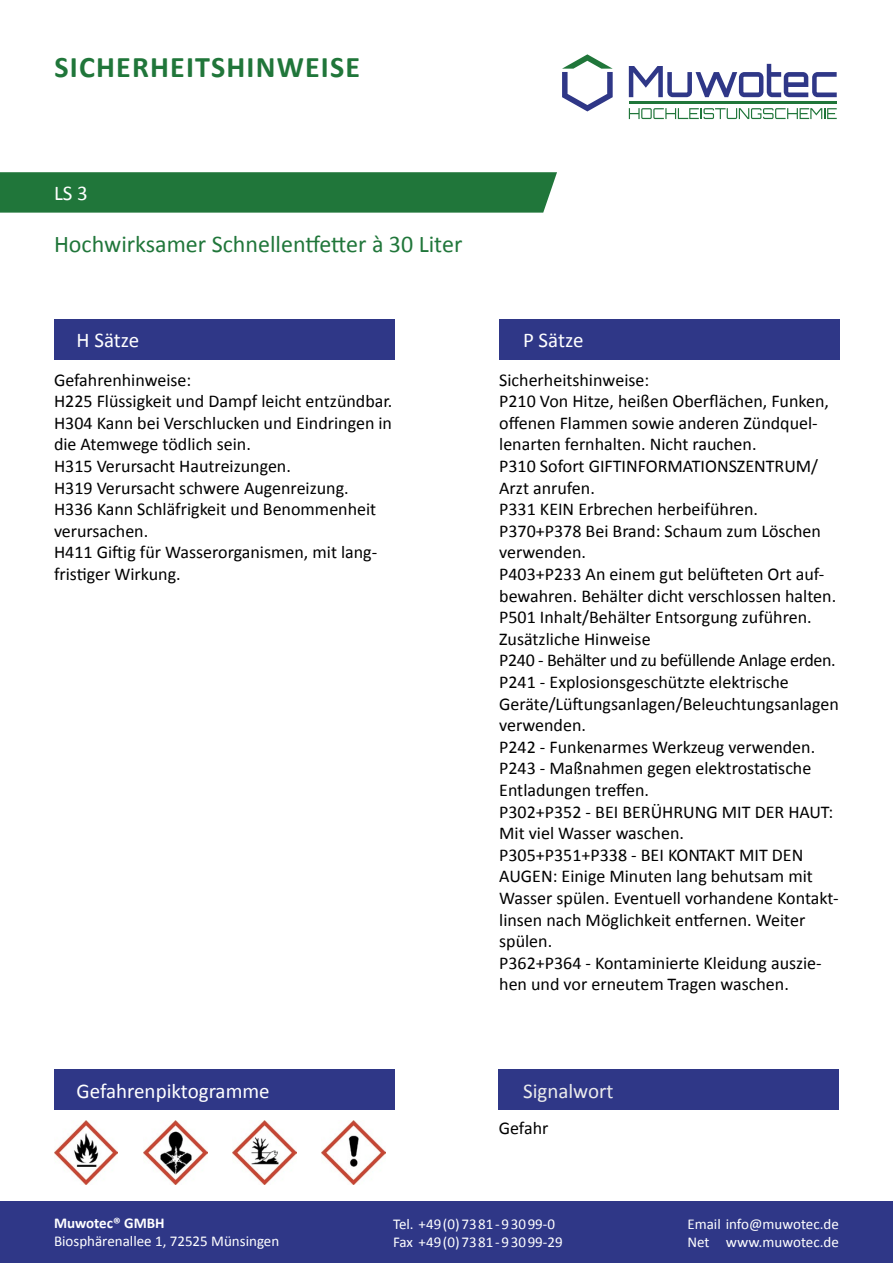
<style>
.page{position:relative;width:893px;height:1263px;background:#fff}
.page>*{position:absolute;margin:0;border:0;box-sizing:border-box;transform-origin:0 0}
.t1{font:700 30px "Calibri";letter-spacing:.04em;color:#20763a}
.t2{font:24px "Calibri";color:#20763a}
.t3{font:21px "Calibri";color:#fff}
.t4{font:21px "Calibri";color:#ececec}
.t5{font:18px/21.6px "Calibri";color:#000}
.t6{font:15px/18px "Calibri";color:#fff}
.t7{font:700 15px "Calibri";color:#fff}
</style>
<div class="page">
<div style="left:54px;top:319px;width:340px;height:40px;background:#2f3787"></div>
<div style="left:499px;top:319px;width:340px;height:40px;background:#2f3787"></div>
<div style="left:499px;top:1069px;width:340px;height:41px;background:#2f3787"></div>
<div style="left:0;top:172px;width:557px;height:41px;background:#20763a"></div>
<div style="left:54px;top:1069px;width:340px;height:41px;background:#2f3787"></div>
<div style="left:0;top:1201px;width:893px;height:62px;background:#2f3787"></div>
<svg style="left:562px;top:54px;width:51px;height:57px"></svg>
<svg style="left:629px;top:64px;width:208px;height:33px"></svg>
<hr style="left:629px;top:101px;width:208px;height:2px;background:#20763a">
<svg style="left:629px;top:108px;width:208px;height:11px"></svg>
<img style="left:54px;top:1120px;width:64px;height:64px">
<img style="left:143px;top:1120px;width:64px;height:64px">
<img style="left:233px;top:1120px;width:63px;height:64px">
<img style="left:322px;top:1120px;width:64px;height:64px">
<h1 class="t1" style="left:55px;top:48px;width:307px">SICHERHEITSHINWEISE</h1>
<p class="t3" style="left:54px;top:180px;width:35px">LS 3</p>
<h2 class="t2" style="left:54px;top:229px;width:410px">Hochwirksamer Schnellentfetter à 30 Liter</h2>
<p class="t3" style="left:77px;top:327px;width:64px">H Sätze</p>
<p class="t3" style="left:523px;top:327px;width:62px">P Sätze</p>
<p class="t5" style="left:54px;top:368px;width:340px">Gefahrenhinweise:<br>H225 Flüssigkeit und Dampf leicht entzündbar.<br>H304 Kann bei Verschlucken und Eindringen in die Atemwege tödlich sein.<br>H315 Verursacht Hautreizungen.<br>H319 Verursacht schwere Augenreizung.<br>H336 Kann Schläfrigkeit und Benommenheit verursachen.<br>H411 Giftig für Wasserorganismen, mit lang&shy;fristiger Wirkung.</p>
<p class="t5" style="left:499px;top:368px;width:341px">Sicherheitshinweise:<br>P210 Von Hitze, heißen Oberflächen, Funken, offenen Flammen sowie anderen Zündquel&shy;lenarten fernhalten. Nicht rauchen.<br>P310 Sofort GIFTINFORMATIONSZENTRUM/ Arzt anrufen.<br>P331 KEIN Erbrechen herbeiführen.<br>P370+P378 Bei Brand: Schaum zum Löschen verwenden.<br>P403+P233 An einem gut belüfteten Ort auf&shy;bewahren. Behälter dicht verschlossen halten.<br>P501 Inhalt/Behälter Entsorgung zuführen.<br>Zusätzliche Hinweise<br>P240 - Behälter und zu befüllende Anlage erden.<br>P241 - Explosionsgeschützte elektrische Geräte/Lüftungsanlagen/Beleuchtungsanlagen verwenden.<br>P242 - Funkenarmes Werkzeug verwenden.<br>P243 - Maßnahmen gegen elektrostatische Entladungen treffen.<br>P302+P352 - BEI BERÜHRUNG MIT DER HAUT:<br>Mit viel Wasser waschen.<br>P305+P351+P338 - BEI KONTAKT MIT DEN AUGEN: Einige Minuten lang behutsam mit Wasser spülen. Eventuell vorhandene Kontakt&shy;linsen nach Möglichkeit entfernen. Weiter spülen.<br>P362+P364 - Kontaminierte Kleidung auszie&shy;hen und vor erneutem Tragen waschen.</p>
<p class="t3" style="left:77px;top:1077px;width:195px">Gefahrenpiktogramme</p>
<p class="t7" style="left:54px;top:1213px;width:112px">Muwotec® GMBH</p>
<p class="t6" style="left:54px;top:1231px;width:227px">Biosphärenallee 1, 72525 Münsingen</p>
<p class="t4" style="left:523px;top:1077px;width:92px">Signalwort</p>
<p class="t5" style="left:499px;top:1116px;width:51px">Gefahr</p>
<p class="t6" style="left:393px;top:1214px;width:171px">Tel. +49(0)7381-93099-0<br>Fax +49(0)7381-93099-29</p>
<p class="t6" style="left:687px;top:1214px;width:153px">Email info@muwotec.de<br>Net www.muwotec.de</p>
</div>
